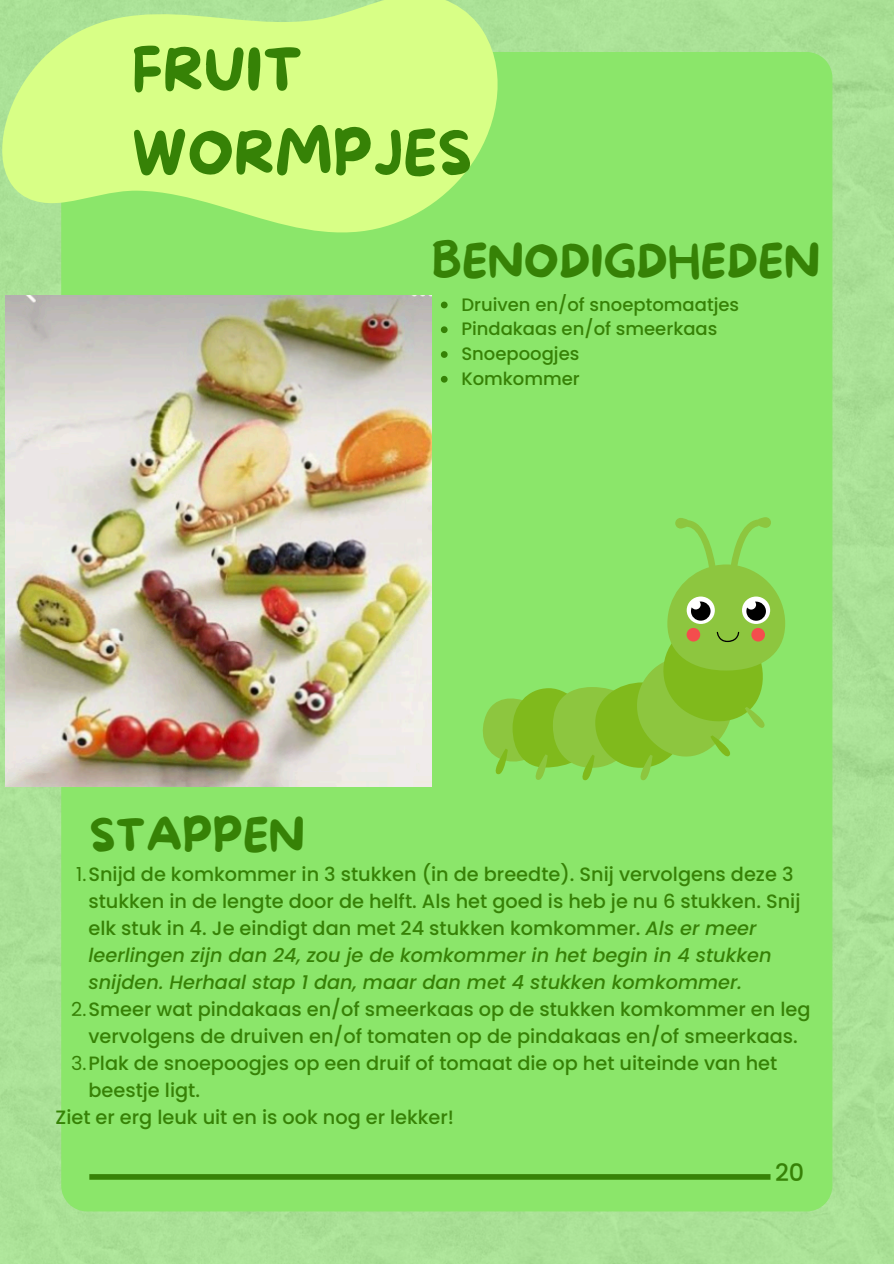
<style>
.page{position:relative;width:894px;height:1264px;background:#fff}
.page>*{position:absolute;margin:0;border:0;box-sizing:border-box;transform-origin:0 0}
.t1{font:60px/83.2px "More Sugar";color:#368206}
.t2{font:45.3px "More Sugar";color:#368206}
.t3{font:500 24px "Poppins";color:#368206}
.t4{font:500 19.35px/27px "Poppins";color:#368206}
.t5{font:500 18px "Poppins";color:#368206}
.s1{font-weight:400}
.s2{font-style:italic}
</style>
<div class="page">
<div style="left:0;top:0;width:893px;height:1263px;background:#aae196"></div>
<div style="left:61px;top:52px;width:771px;height:1159px;background:#8be66a"></div>
<div style="left:89px;top:1174px;width:681px;height:5px;background:#368206"></div>
<svg style="left:0;top:0;width:509px;height:236px;fill:#d8ff86"></svg>
<svg style="left:440px;top:301px;width:7px;height:7px"></svg>
<svg style="left:440px;top:326px;width:7px;height:7px"></svg>
<svg style="left:440px;top:351px;width:7px;height:7px"></svg>
<svg style="left:440px;top:376px;width:7px;height:6px"></svg>
<img style="left:6px;top:296px;width:425px;height:490px">
<svg style="left:479px;top:517px;width:306px;height:266px"></svg>
<h2 class="t1" style="left:132px;top:31px;width:342px">FRUIT<br>WORMPJES</h2>
<p class="t2" style="left:431px;top:236px;width:390px">BENODIGDHEDEN</p>
<h1 class="t5" style="left:461px;top:292px;width:279px">Druiven en/of snoeptomaatjes</h1>
<h2 class="t5" style="left:461px;top:316px;width:257px">Pindakaas en/of smeerkaas</h2>
<p class="t5" style="left:461px;top:341px;width:119px">Snoepoogjes</p>
<p class="t5" style="left:461px;top:366px;width:120px">Komkommer</p>
<p class="t2" style="left:89px;top:810px;width:217px">STAPPEN</p>
<p class="t4" style="left:88px;top:861px;width:713px;text-indent:-12px"><span class="s1">1.</span>Snijd de komkommer in 3 stukken (in de breedte). Snij vervolgens deze 3 stukken in de lengte door de helft. Als het goed is heb je nu 6 stukken. Snij elk stuk in 4. Je eindigt dan met 24 stukken komkommer. <span class="s2">Als er meer leerlingen zijn dan 24, zou je de komkommer in het begin in 4 stukken snijden. Herhaal stap 1 dan, maar dan met 4 stukken komkommer.</span></p>
<p class="t4" style="left:71px;top:996px;width:740px;text-align:center"><span class="s1">2.</span>Smeer wat pindakaas en/of smeerkaas op de stukken komkommer en leg vervolgens de druiven en/of tomaten op de pindakaas en/of smeerkaas.</p>
<p class="t4" style="left:88px;top:1050px;width:690px;text-indent:-17px"><span class="s1">3.</span>Plak de snoepoogjes op een druif of tomaat die op het uiteinde van het beestje ligt.</p>
<p class="t4" style="left:56px;top:1104px;width:400px">Ziet er erg leuk uit en is ook nog er lekker!</p>
<p class="t3" style="left:774px;top:1156px;width:31px">20</p>
</div>
